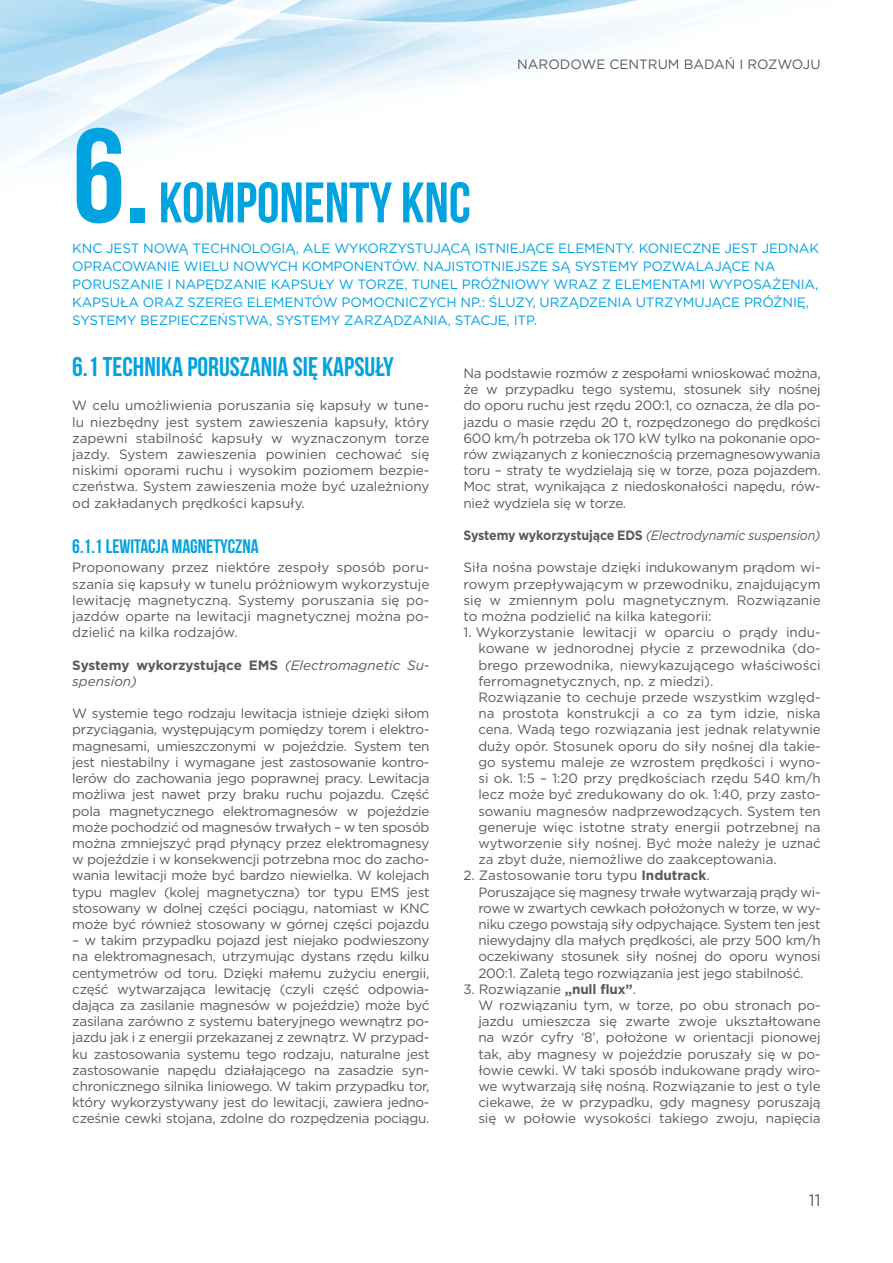
<style>
.page{position:relative;width:893px;height:1263px;background:#fff}
.page>*{position:absolute;margin:0;border:0;box-sizing:border-box;transform-origin:0 0}
.t1{font:133.5px "Bebas Neue";color:#00a2e0}
.t2{font:57px "Bebas Neue";color:#00a2e0}
.t3{font:27px "Bebas Neue";color:#00a2e0}
.t4{font:19.5px "Bebas Neue";color:#00a2e0}
.t5{font:16.5px "Gotham";color:#58595b}
.t6{font:13.5px/16.2px "Gotham";letter-spacing:-.01em;color:#58595b;text-align:justify}
.t7{font:13.5px/18px "Gotham";letter-spacing:-.01em;color:#00a2e0}
.t8{font:italic 13.5px/16.2px "Gotham";letter-spacing:-.01em;color:#58595b}
.t9{font:italic 13.5px "Gotham";letter-spacing:-.01em;color:#58595b;scale:.92 1}
.s1{font-weight:700;font-style:normal}
.s2{font-weight:700}
</style>
<div class="page">
<img style="left:0;top:0;width:662px;height:165px">
<p class="t6" style="left:517px;top:56px;width:305px">NARODOWE CENTRUM BADAŃ I ROZWOJU</p>
<h1 class="t1" style="left:72px;top:103px;width:79px">6.</h1>
<h2 class="t2" style="left:159px;top:171px;width:313px">KOMPONENTY KNC</h2>
<p class="t7" style="left:72px;top:239px;width:748px">KNC JEST NOWĄ TECHNOLOGIĄ, ALE WYKORZYSTUJĄCĄ ISTNIEJĄCE ELEMENTY. KONIECZNE JEST JEDNAK OPRACOWANIE WIELU NOWYCH KOMPONENTÓW. NAJISTOTNIEJSZE SĄ SYSTEMY POZWALAJĄCE NA PORUSZANIE I NAPĘDZANIE KAPSUŁY W TORZE, TUNEL PRÓŻNIOWY WRAZ Z ELEMENTAMI WYPOSAŻENIA, KAPSUŁA ORAZ SZEREG ELEMENTÓW POMOCNICZYCH NP.: ŚLUZY, URZĄDZENIA UTRZYMUJĄCE PRÓŻNIĘ, SYSTEMY BEZPIECZEŃSTWA, SYSTEMY ZARZĄDZANIA, STACJE, ITP.</p>
<h3 class="t3" style="left:72px;top:352px;width:323px">6.1 TECHNIKA PORUSZANIA SIĘ KAPSUŁY</h3>
<p class="t6" style="left:72px;top:397px;width:359px">W celu umożliwienia poruszania się kapsuły w tune&shy;lu niezbędny jest system zawieszenia kapsuły, który zapewni stabilność kapsuły w wyznaczonym torze jazdy. System zawieszenia powinien cechować się niskimi oporami ruchu i wysokim poziomem bezpie&shy;czeństwa. System zawieszenia może być uzależniony od zakładanych prędkości kapsuły.</p>
<h3 class="t4" style="left:72px;top:536px;width:188px">6.1.1 LEWITACJA MAGNETYCZNA</h3>
<p class="t6" style="left:72px;top:559px;width:359px">Proponowany przez niektóre zespoły sposób poru&shy;szania się kapsuły w tunelu próżniowym wykorzystuje lewitację magnetyczną. Systemy poruszania się po&shy;jazdów oparte na lewitacji magnetycznej można po&shy;dzielić na kilka rodzajów.</p>
<p class="t8" style="left:72px;top:656px;width:359px"><span class="s1">Systemy wykorzystujące EMS</span> (Electromagnetic Su&shy;spension)</p>
<p class="t6" style="left:72px;top:705px;width:359px">W systemie tego rodzaju lewitacja istnieje dzięki siłom przyciągania, występującym pomiędzy torem i elektro&shy;magnesami, umieszczonymi w pojeździe. System ten jest niestabilny i wymagane jest zastosowanie kontro&shy;lerów do zachowania jego poprawnej pracy. Lewitacja możliwa jest nawet przy braku ruchu pojazdu. Część pola magnetycznego elektromagnesów w pojeździe może pochodzić od magnesów trwałych – w ten sposób można zmniejszyć prąd płynący przez elektromagnesy w pojeździe i w konsekwencji potrzebna moc do zacho&shy;wania lewitacji może być bardzo niewielka. W kolejach typu maglev (kolej magnetyczna) tor typu EMS jest stosowany w dolnej części pociągu, natomiast w KNC może być również stosowany w górnej części pojazdu</p>
<p class="t6" style="left:72px;top:932px;width:359px">– w takim przypadku pojazd jest niejako podwieszony na elektromagnesach, utrzymując dystans rzędu kilku centymetrów od toru. Dzięki małemu zużyciu energii, część wytwarzająca lewitację (czyli część odpowia&shy;dająca za zasilanie magnesów w pojeździe) może być zasilana zarówno z systemu bateryjnego wewnątrz po&shy;jazdu jak i z energii przekazanej z zewnątrz. W przypad&shy;ku zastosowania systemu tego rodzaju, naturalne jest zastosowanie napędu działającego na zasadzie syn&shy;chronicznego silnika liniowego. W takim przypadku tor, który wykorzystywany jest do lewitacji, zawiera jedno&shy;cześnie cewki stojana, zdolne do rozpędzenia pociągu.</p>
<p class="t6" style="left:463px;top:365px;width:359px">Na podstawie rozmów z zespołami wnioskować można, że w przypadku tego systemu, stosunek siły nośnej do oporu ruchu jest rzędu 200:1, co oznacza, że dla po&shy;jazdu o masie rzędu 20 t, rozpędzonego do prędkości 600 km/h potrzeba ok 170 kW tylko na pokonanie opo&shy;rów związanych z koniecznością przemagnesowywania toru – straty te wydzielają się w torze, poza pojazdem.<br>Moc strat, wynikająca z niedoskonałości napędu, rów&shy;nież wydziela się w torze.</p>
<p class="t9" style="left:463px;top:527px;width:390px"><span class="s1">Systemy wykorzystujące EDS</span> (Electrodynamic suspension)</p>
<p class="t6" style="left:463px;top:559px;width:359px">Siła nośna powstaje dzięki indukowanym prądom wi&shy;rowym przepływającym w przewodniku, znajdującym się w zmiennym polu magnetycznym. Rozwiązanie to można podzielić na kilka kategorii:</p>
<p class="t6" style="left:478px;top:624px;width:344px;text-align:left;text-indent:-15px">1. Wykorzystanie lewitacji w oparciu o prądy indu&shy;kowane w jednorodnej płycie z przewodnika (do&shy;brego przewodnika, niewykazującego właściwości ferromagnetycznych, np. z miedzi).<br>Rozwiązanie to cechuje przede wszystkim względ&shy;na prostota konstrukcji a co za tym idzie, niska cena. Wadą tego rozwiązania jest jednak relatywnie duży opór. Stosunek oporu do siły nośnej dla takie&shy;go systemu maleje ze wzrostem prędkości i wyno&shy;si ok. 1:5 – 1:20 przy prędkościach rzędu 540 km/h lecz może być zredukowany do ok. 1:40, przy zasto&shy;sowaniu magnesów nadprzewodzących. System ten generuje więc istotne straty energii potrzebnej na wytworzenie siły nośnej. Być może należy je uznać za zbyt duże, niemożliwe do zaakceptowania.</p>
<p class="t6" style="left:478px;top:867px;width:344px;text-align:left;text-indent:-15px">2. Zastosowanie toru typu <span class="s2">Indutrack</span>.<br>Poruszające się magnesy trwałe wytwarzają prądy wi&shy;rowe w zwartych cewkach położonych w torze, w wy&shy;niku czego powstają siły odpychające. System ten jest niewydajny dla małych prędkości, ale przy 500 km/h oczekiwany stosunek siły nośnej do oporu wynosi 200:1. Zaletą tego rozwiązania jest jego stabilność.</p>
<p class="t6" style="left:478px;top:980px;width:344px;text-align:left;text-indent:-15px">3. Rozwiązanie <span class="s2">„null flux”</span>.<br>W rozwiązaniu tym, w torze, po obu stronach po&shy;jazdu umieszcza się zwarte zwoje ukształtowane na wzór cyfry ‘8’, położone w orientacji pionowej tak, aby magnesy w pojeździe poruszały się w po&shy;łowie cewki. W taki sposób indukowane prądy wiro&shy;we wytwarzają siłę nośną. Rozwiązanie to jest o tyle ciekawe, że w przypadku, gdy magnesy poruszają się w połowie wysokości takiego zwoju, napięcia</p>
<p class="t5" style="left:809px;top:1189px;width:13px">11</p>
</div>
